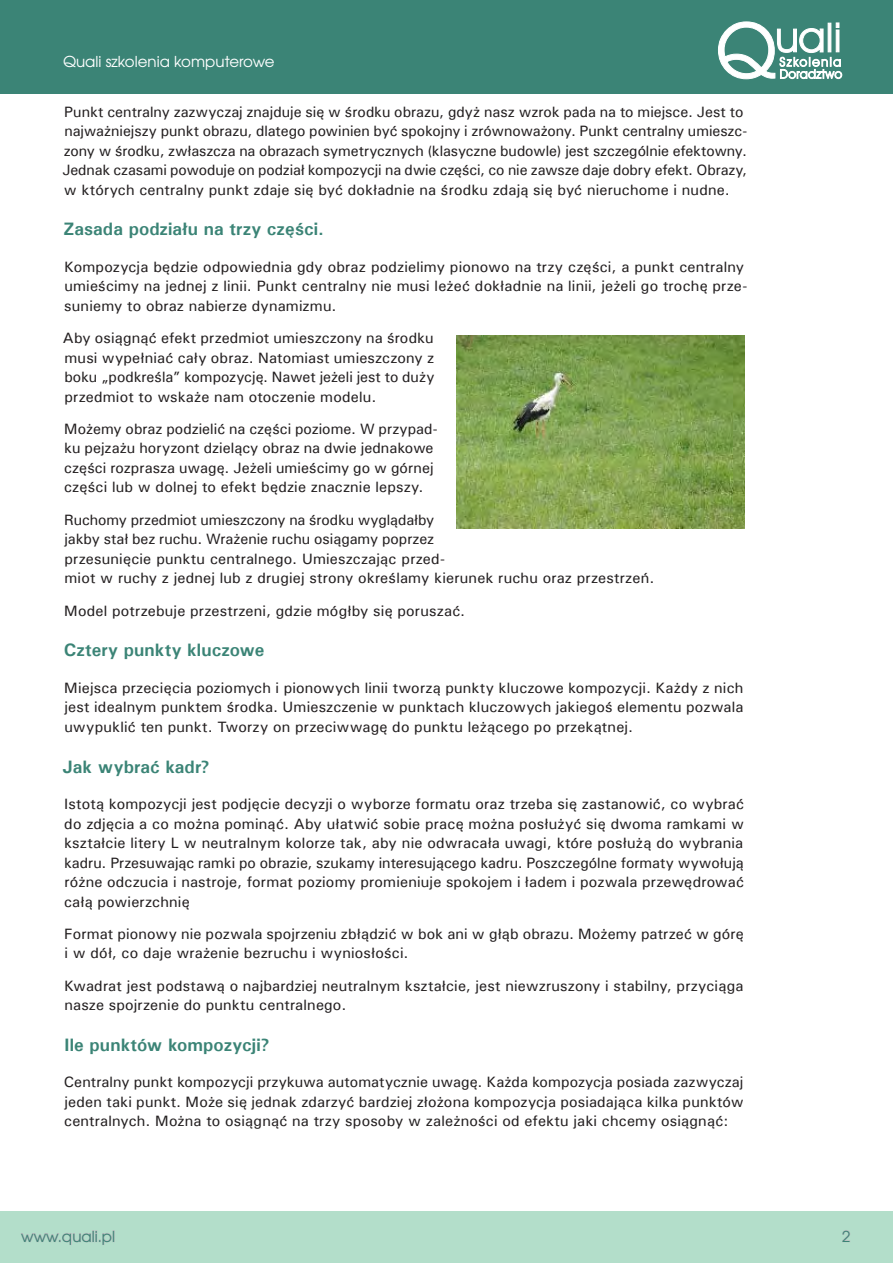
<style>
.page{position:relative;width:893px;height:1263px;background:#fff}
.page>*{position:absolute;margin:0;border:0;box-sizing:border-box;transform-origin:0 0}
.t1{font:700 18px "Univers";letter-spacing:.005em;color:#3b8476}
.t2{font:500 15px/19.5px "Univers";letter-spacing:.005em;color:#231f20}
.t3{font:15px "Te X Gyre Adventor";color:#fff}
.t4{font:15px "Te X Gyre Adventor";color:#3b8476}
</style>
<div class="page">
<div style="left:0;top:0;width:893px;height:94px;background:#3b8476"></div>
<div style="left:0;top:1212px;width:893px;height:51px;background:#b3deca"></div>
<svg style="left:718px;top:22px;width:124px;height:57px"></svg>
<svg style="left:842px;top:1230px;width:8px;height:12px"></svg>
<svg style="left:21px;top:1230px;width:93px;height:15px"></svg>
<img style="left:456px;top:336px;width:288px;height:192px">
<p class="t3" style="left:63px;top:50px;width:213px">Quali szkolenia komputerowe</p>
<p class="t2" style="left:62px;top:101px;width:687px">Punkt centralny zazwyczaj znajduje się w środku obrazu, gdyż nasz wzrok pada na to miejsce. Jest to najważniejszy punkt obrazu, dlatego powinien być spokojny i zrównoważony. Punkt centralny umieszc&shy;zony w środku, zwłaszcza na obrazach symetrycznych (klasyczne budowle) jest szczególnie efektowny.<br>Jednak czasami powoduje on podział kompozycji na dwie części, co nie zawsze daje dobry efekt. Obrazy, w których centralny punkt zdaje się być dokładnie na środku zdają się być nieruchome i nudne.</p>
<p class="t1" style="left:63px;top:218px;width:262px">Zasada podziału na trzy części.</p>
<p class="t2" style="left:64px;top:257px;width:685px">Kompozycja będzie odpowiednia gdy obraz podzielimy pionowo na trzy części, a punkt centralny umieścimy na jednej z linii. Punkt centralny nie musi leżeć dokładnie na linii, jeżeli go trochę prze&shy;suniemy to obraz nabierze dynamizmu.</p>
<p class="t2" style="left:63px;top:328px;width:373px;text-align:justify">Aby osiągnąć efekt przedmiot umieszczony na środku musi wypełniać cały obraz. Natomiast umieszczony z boku „podkreśla” kompozycję. Nawet jeżeli jest to duży przedmiot to wskaże nam otoczenie modelu.</p>
<p class="t2" style="left:64px;top:419px;width:375px">Możemy obraz podzielić na części poziome. W przypad&shy;ku pejzażu horyzont dzielący obraz na dwie jednakowe części rozprasza uwagę. Jeżeli umieścimy go w górnej części lub w dolnej to efekt będzie znacznie lepszy.</p>
<p class="t2" style="left:64px;top:509px;width:592px">Ruchomy przedmiot umieszczony na środku wyglądałby<br>jakby stał bez ruchu. Wrażenie ruchu osiągamy poprzez<br>przesunięcie punktu centralnego. Umieszczając przed-<br>miot w ruchy z jednej lub z drugiej strony określamy kierunek ruchu oraz przestrzeń.</p>
<p class="t2" style="left:64px;top:600px;width:402px">Model potrzebuje przestrzeni, gdzie mógłby się poruszać.</p>
<p class="t1" style="left:64px;top:639px;width:202px">Cztery punkty kluczowe</p>
<p class="t2" style="left:64px;top:677px;width:681px;text-align:justify">Miejsca przecięcia poziomych i pionowych linii tworzą punkty kluczowe kompozycji. Każdy z nich jest idealnym punktem środka. Umieszczenie w punktach kluczowych jakiegoś elementu pozwala uwypuklić ten punkt. Tworzy on przeciwwagę do punktu leżącego po przekątnej.</p>
<p class="t1" style="left:63px;top:755px;width:148px">Jak wybrać kadr?</p>
<p class="t2" style="left:64px;top:794px;width:681px;text-align:justify">Istotą kompozycji jest podjęcie decyzji o wyborze formatu oraz trzeba się zastanowić, co wybrać do zdjęcia a co można pominąć. Aby ułatwić sobie pracę można posłużyć się dwoma ramkami w kształcie litery L w neutralnym kolorze tak, aby nie odwracała uwagi, które posłużą do wybrania kadru. Przesuwając ramki po obrazie, szukamy interesującego kadru. Poszczególne formaty wywołują różne odczucia i nastroje, format poziomy promieniuje spokojem i ładem i pozwala przewędrować całą powierzchnię</p>
<p class="t2" style="left:64px;top:923px;width:681px">Format pionowy nie pozwala spojrzeniu zbłądzić w bok ani w głąb obrazu. Możemy patrzeć w górę i w dół, co daje wrażenie bezruchu i wyniosłości.</p>
<p class="t2" style="left:64px;top:975px;width:681px">Kwadrat jest podstawą o najbardziej neutralnym kształcie, jest niewzruszony i stabilny, przyciąga nasze spojrzenie do punktu centralnego.</p>
<p class="t1" style="left:65px;top:1033px;width:207px">Ile punktów kompozycji?</p>
<p class="t2" style="left:64px;top:1072px;width:682px;text-align:justify">Centralny punkt kompozycji przykuwa automatycznie uwagę. Każda kompozycja posiada zazwyczaj jeden taki punkt. Może się jednak zdarzyć bardziej złożona kompozycja posiadająca kilka punktów centralnych. Można to osiągnąć na trzy sposoby w zależności od efektu jaki chcemy osiągnąć:</p>
<p class="t4" style="left:21px;top:1224px;width:95px">www.quali.pl</p>
<p class="t4" style="left:842px;top:1224px;width:10px">2</p>
</div>
